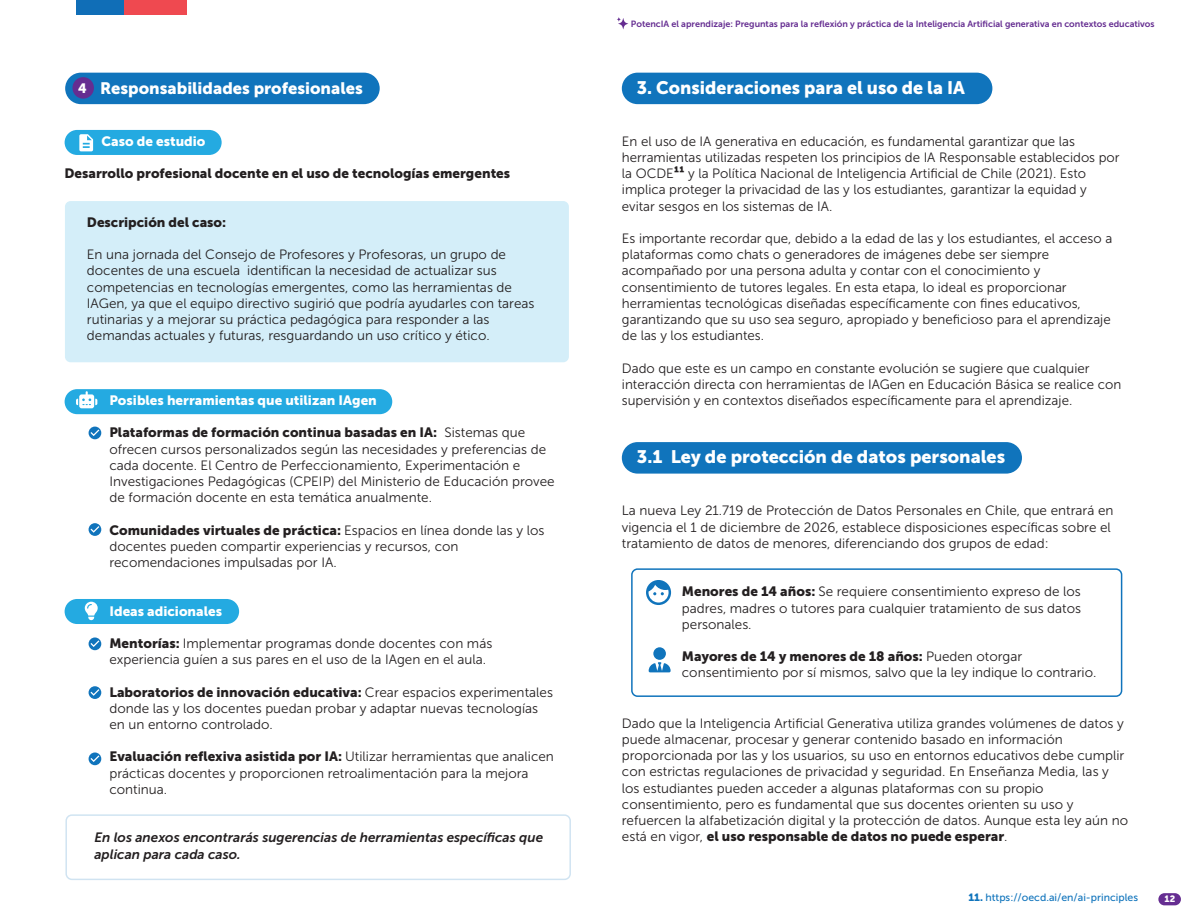
<style>
.page{position:relative;width:1188px;height:918px;background:#fff}
.page>*{position:absolute;margin:0;border:0;box-sizing:border-box;transform-origin:0 0}
.t1{font:18px "Museo Sans 900";color:#fff}
.t2{font:16.5px "Museo Sans 900";color:#fff}
.t3{font:13.5px/16.2px "Museo Sans 300";color:#231f20}
.t4{font:13.5px "Museo Sans 900";color:#231f20}
.t5{font:italic 13.5px/16.2px "Museo Sans 700";color:#231f20}
.t6{font:13.5px "Museo Sans 900";color:#fff}
.t7{font:10.5px "Museo Sans 500";color:#1074bc}
.t8{font:9.15px "Museo Sans 900";color:#fff}
.t9{font:9px "Museo Sans 700";color:#652d91}
.s1{font-size:13.5px}
.s2{font-family:"Museo Sans 300"}
.s3{font-family:"Museo Sans 900"}
</style>
<div class="page">
<div style="left:77px;top:0;width:47px;height:15px;background:#106eb7"></div>
<div style="left:124px;top:0;width:62px;height:15px;background:#ef4950"></div>
<svg style="left:617px;top:17px;width:11px;height:12px"></svg>
<div style="left:65px;top:201px;width:504px;height:161px;background:#d4eef9;border-radius:6px"></div>
<div style="left:65px;top:389px;width:327px;height:25px;background:#24aae1;border-radius:13px"></div>
<div style="left:65px;top:73px;width:315px;height:31px;background:#1074bc;border-radius:16px"></div>
<div style="left:65px;top:130px;width:157px;height:25px;background:#24aae1;border-radius:13px"></div>
<svg style="left:79px;top:134px;width:14px;height:17px"></svg>
<svg style="left:76px;top:391px;width:21px;height:17px"></svg>
<div style="left:65px;top:599px;width:174px;height:25px;background:#24aae1;border-radius:13px"></div>
<div style="left:72px;top:77px;width:22px;height:22px;background:#652d91;border-radius:50%"></div>
<svg style="left:85px;top:602px;width:13px;height:18px"></svg>
<svg style="left:89px;top:523px;width:12px;height:13px"></svg>
<svg style="left:89px;top:427px;width:12px;height:12px"></svg>
<svg style="left:89px;top:637px;width:12px;height:13px"></svg>
<svg style="left:89px;top:686px;width:12px;height:13px"></svg>
<svg style="left:89px;top:752px;width:12px;height:13px"></svg>
<div style="left:622px;top:73px;width:370px;height:31px;background:#1074bc;border-radius:16px"></div>
<div style="left:65px;top:814px;width:506px;height:66px;border:2px solid #1074bc;border-radius:6px"></div>
<div style="left:622px;top:442px;width:400px;height:32px;background:#1074bc;border-radius:16px"></div>
<svg style="left:646px;top:580px;width:25px;height:25px"></svg>
<svg style="left:649px;top:647px;width:22px;height:25px"></svg>
<div style="left:631px;top:568px;width:491px;height:129px;border:2px solid #1074bc;border-radius:6px"></div>
<div style="left:1158px;top:893px;width:23px;height:12px;background:#652d91;border-radius:6px"></div>
<p class="t2" style="left:78px;top:79px;width:286px"><span class="s1">4</span> Responsabilidades profesionales</p>
<p class="t6" style="left:102px;top:133px;width:105px">Caso de estudio</p>
<p class="t4" style="left:64px;top:166px;width:447px">Desarrollo profesional docente en el uso de tecnologías emergentes</p>
<p class="t4" style="left:87px;top:214px;width:141px">Descripción del caso:</p>
<p class="t3" style="left:87px;top:247px;width:449px">En una jornada del Consejo de Profesores y Profesoras, un grupo de docentes de una escuela identifican la necesidad de actualizar sus competencias en tecnologías emergentes, como las herramientas de IAGen, ya que el equipo directivo sugirió que podría ayudarles con tareas rutinarias y a mejorar su práctica pedagógica para responder a las demandas actuales y futuras, resguardando un uso crítico y ético.</p>
<p class="t6" style="left:109px;top:393px;width:269px">Posibles herramientas que utilizan IAgen</p>
<p class="t4" style="left:109px;top:425px;width:417px">Plataformas de formación continua basadas en IA: <span class="s2">Sistemas que</span></p>
<p class="t3" style="left:109px;top:441px;width:447px">ofrecen cursos personalizados según las necesidades y preferencias de cada docente. El Centro de Perfeccionamiento, Experimentación e Investigaciones Pedagógicas (CPEIP) del Ministerio de Educación provee de formación docente en esta temática anualmente.</p>
<p class="t4" style="left:109px;top:522px;width:437px">Comunidades virtuales de práctica: <span class="s2">Espacios en línea donde las y los</span></p>
<p class="t3" style="left:109px;top:538px;width:351px">docentes pueden compartir experiencias y recursos, con recomendaciones impulsadas por IA.</p>
<p class="t6" style="left:109px;top:603px;width:114px">Ideas adicionales</p>
<p class="t3" style="left:109px;top:635px;width:384px"><span class="s3">Mentorías:</span> Implementar programas donde docentes con más experiencia guíen a sus pares en el uso de la IAgen en el aula.</p>
<p class="t4" style="left:109px;top:684px;width:445px">Laboratorios de innovación educativa: <span class="s2">Crear espacios experimentales</span></p>
<p class="t3" style="left:109px;top:700px;width:430px">donde las y los docentes puedan probar y adaptar nuevas tecnologías en un entorno controlado.</p>
<p class="t4" style="left:109px;top:749px;width:446px">Evaluación reflexiva asistida por IA: <span class="s2">Utilizar herramientas que analicen</span></p>
<p class="t3" style="left:109px;top:765px;width:421px">prácticas docentes y proporcionen retroalimentación para la mejora continua.</p>
<p class="t5" style="left:94px;top:830px;width:450px">En los anexos encontrarás sugerencias de herramientas específicas que aplican para cada caso.</p>
<p class="t9" style="left:631px;top:19px;width:525px">PotencIA el aprendizaje: Preguntas para la reflexión y práctica de la Inteligencia Artificial generativa en contextos educativos</p>
<h1 class="t1" style="left:637px;top:77px;width:330px">3. Consideraciones para el uso de la IA</h1>
<p class="t3" style="left:622px;top:133px;width:499px">En el uso de IA generativa en educación, es fundamental garantizar que las herramientas utilizadas respeten los principios de IA Responsable establecidos por la OCDE<span class="s3">¹¹</span> y la Política Nacional de Inteligencia Artificial de Chile (2021). Esto implica proteger la privacidad de las y los estudiantes, garantizar la equidad y evitar sesgos en los sistemas de IA.</p>
<p class="t3" style="left:622px;top:230px;width:492px">Es importante recordar que, debido a la edad de las y los estudiantes, el acceso a plataformas como chats o generadores de imágenes debe ser siempre acompañado por una persona adulta y contar con el conocimiento y consentimiento de tutores legales. En esta etapa, lo ideal es proporcionar herramientas tecnológicas diseñadas específicamente con fines educativos, garantizando que su uso sea seguro, apropiado y beneficioso para el aprendizaje de las y los estudiantes.</p>
<p class="t3" style="left:622px;top:360px;width:501px">Dado que este es un campo en constante evolución se sugiere que cualquier interacción directa con herramientas de IAGen en Educación Básica se realice con supervisión y en contextos diseñados específicamente para el aprendizaje.</p>
<h1 class="t1" style="left:637px;top:447px;width:370px">3.1 Ley de protección de datos personales</h1>
<p class="t3" style="left:622px;top:503px;width:493px">La nueva Ley 21.719 de Protección de Datos Personales en Chile, que entrará en vigencia el 1 de diciembre de 2026, establece disposiciones específicas sobre el tratamiento de datos de menores, diferenciando dos grupos de edad:</p>
<p class="t3" style="left:682px;top:584px;width:401px;text-align:justify"><span class="s3">Menores de 14 años:</span> Se requiere consentimiento expreso de los padres, madres o tutores para cualquier tratamiento de sus datos personales.</p>
<p class="t4" style="left:682px;top:649px;width:342px">Mayores de 14 y menores de 18 años: <span class="s2">Pueden otorgar</span></p>
<p class="t3" style="left:682px;top:665px;width:416px">consentimiento por sí mismos, salvo que la ley indique lo contrario.</p>
<p class="t3" style="left:622px;top:715px;width:508px">Dado que la Inteligencia Artificial Generativa utiliza grandes volúmenes de datos y puede almacenar, procesar y generar contenido basado en información proporcionada por las y los usuarios, su uso en entornos educativos debe cumplir con estrictas regulaciones de privacidad y seguridad. En Enseñanza Media, las y los estudiantes pueden acceder a algunas plataformas con su propio consentimiento, pero es fundamental que sus docentes orienten su uso y refuercen la alfabetización digital y la protección de datos. Aunque esta ley aún no</p>
<p class="t4" style="left:622px;top:829px;width:387px"><span class="s2">está en vigor,</span> el uso responsable de datos no puede esperar<span class="s2">.</span></p>
<p class="t7" style="left:968px;top:892px;width:171px"><span class="s3">11.</span> https://oecd.ai/en/ai-principles</p>
<p class="t8" style="left:1165px;top:894px;width:12px">12</p>
</div>
